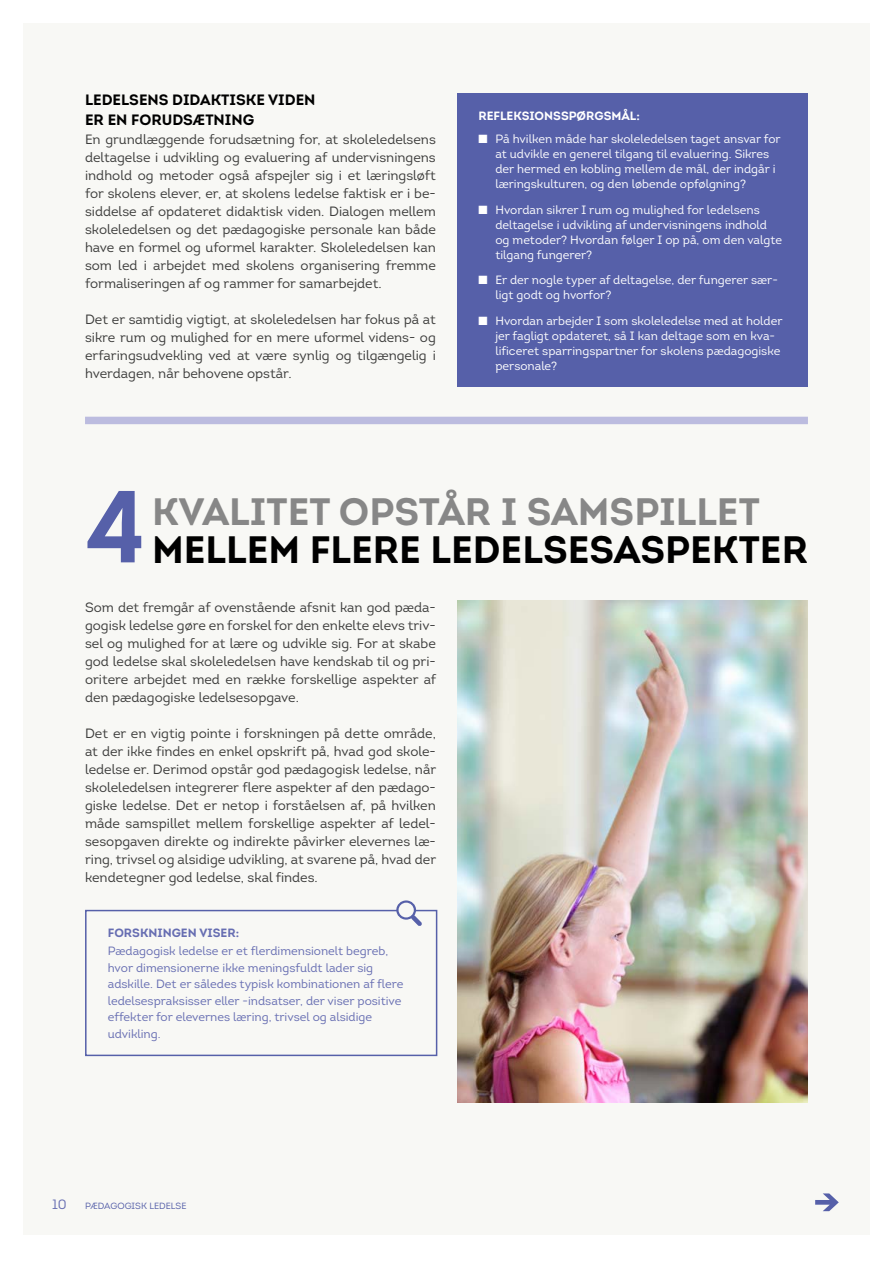
<style>
.page{position:relative;width:893px;height:1263px;background:#fff}
.page>*{position:absolute;margin:0;border:0;box-sizing:border-box;transform-origin:0 0}
.t1{font:700 102px "Intro";color:#5660a9}
.t2{font:700 38.1px "Intro";color:#000}
.t3{font:700 38.1px "Intro";color:#878787}
.t4{font:700 15px/19.5px "Intro";color:#000}
.t5{font:13.5px/18px "Intro";color:#3c3c3b;text-align:justify}
.t6{font:13.5px "Intro";color:#676eb2}
.t7{font:12px/15px "Intro";color:#fff}
.t8{font:12px/16.5px "Intro";color:#676eb2}
.t9{font:700 12px "Intro";color:#fff}
.t10{font:700 12px "Intro";color:#676eb2}
.t11{font:9px "Intro";color:#5660a9}
</style>
<div class="page">
<div style="left:23px;top:23px;width:847px;height:1212px;background:#f8f8f5"></div>
<svg style="left:815px;top:1193px;width:24px;height:18px"></svg>
<div style="left:457px;top:94px;width:351px;height:293px;background:#5660a9"></div>
<div style="left:85px;top:417px;width:723px;height:7px;background:#bcbcdf"></div>
<div style="left:85px;top:910px;width:352px;height:146px;border:2px solid #5660a9"></div>
<svg style="left:396px;top:900px;width:26px;height:26px"></svg>
<div style="left:399px;top:903px;width:15px;height:14px;background:#f8f8f5;border-radius:50%"></div>
<img style="left:457px;top:601px;width:351px;height:502px">
<p class="t4" style="left:85px;top:90px;width:232px">LEDELSENS DIDAKTISKE VIDEN<br>ER EN FORUDSÆTNING</p>
<p class="t5" style="left:85px;top:130px;width:352px">En grundlæggende forudsætning for, at skoleledelsens deltagelse i udvikling og evaluering af undervisningens indhold og metoder også afspejler sig i et læringsløft for skolens elever, er, at skolens ledelse faktisk er i be&shy;siddelse af opdateret didaktisk viden. Dialogen mellem skoleledelsen og det pædagogiske personale kan både have en formel og uformel karakter. Skoleledelsen kan som led i arbejdet med skolens organisering fremme formaliseringen af og rammer for samarbejdet.</p>
<p class="t5" style="left:85px;top:310px;width:352px">Det er samtidig vigtigt, at skoleledelsen har fokus på at sikre rum og mulighed for en mere uformel videns- og erfaringsudvekling ved at være synlig og tilgængelig i hverdagen, når behovene opstår.</p>
<p class="t9" style="left:478px;top:108px;width:163px">REFLEKSIONSSPØRGSMÅL:</p>
<p class="t7" style="left:495px;top:131px;width:287px">På hvilken måde har skoleledelsen taget ansvar for at udvikle en generel tilgang til evaluering. Sikres der hermed en kobling mellem de mål, der indgår i læringskulturen, og den løbende opfølgning?</p>
<p class="t7" style="left:495px;top:202px;width:288px">Hvordan sikrer I rum og mulighed for ledelsens deltagelse i udvikling af undervisningens indhold og metoder? Hvordan følger I op på, om den valgte tilgang fungerer?</p>
<p class="t7" style="left:495px;top:273px;width:284px">Er der nogle typer af deltagelse, der fungerer sær&shy;ligt godt og hvorfor?</p>
<p class="t7" style="left:495px;top:313px;width:289px">Hvordan arbejder I som skoleledelse med at holder jer fagligt opdateret, så I kan deltage som en kva&shy;lificeret sparringspartner for skolens pædagogiske personale?</p>
<h2 class="t3" style="left:152px;top:487px;width:609px">KVALITET OPSTÅR I SAMSPILLET</h2>
<h1 class="t1" style="left:85px;top:461px;width:63px">4</h1>
<h2 class="t2" style="left:152px;top:525px;width:657px">MELLEM FLERE LEDELSESASPEKTER</h2>
<p class="t5" style="left:85px;top:598px;width:353px">Som det fremgår af ovenstående afsnit kan god pæda&shy;gogisk ledelse gøre en forskel for den enkelte elevs triv&shy;sel og mulighed for at lære og udvikle sig. For at skabe god ledelse skal skoleledelsen have kendskab til og pri&shy;oritere arbejdet med en række forskellige aspekter af den pædagogiske ledelsesopgave.</p>
<p class="t5" style="left:85px;top:724px;width:353px">Det er en vigtig pointe i forskningen på dette område, at der ikke findes en enkel opskrift på, hvad god skole&shy;ledelse er. Derimod opstår god pædagogisk ledelse, når skoleledelsen integrerer flere aspekter af den pædago&shy;giske ledelse. Det er netop i forståelsen af, på hvilken måde samspillet mellem forskellige aspekter af ledel&shy;sesopgaven direkte og indirekte påvirker elevernes læ&shy;ring, trivsel og alsidige udvikling, at svarene på, hvad der kendetegner god ledelse, skal findes.</p>
<p class="t10" style="left:108px;top:925px;width:133px">FORSKNINGEN VISER:</p>
<p class="t8" style="left:108px;top:943px;width:297px">Pædagogisk ledelse er et flerdimensionelt begreb, hvor dimensionerne ikke meningsfuldt lader sig adskille. Det er således typisk kombinationen af flere ledelsespraksisser eller -indsatser, der viser positive effekter for elevernes læring, trivsel og alsidige udvikling.</p>
<p class="t6" style="left:52px;top:1196px;width:16px">10</p>
<p class="t11" style="left:85px;top:1200px;width:103px">PÆDAGOGISK LEDELSE</p>
</div>
